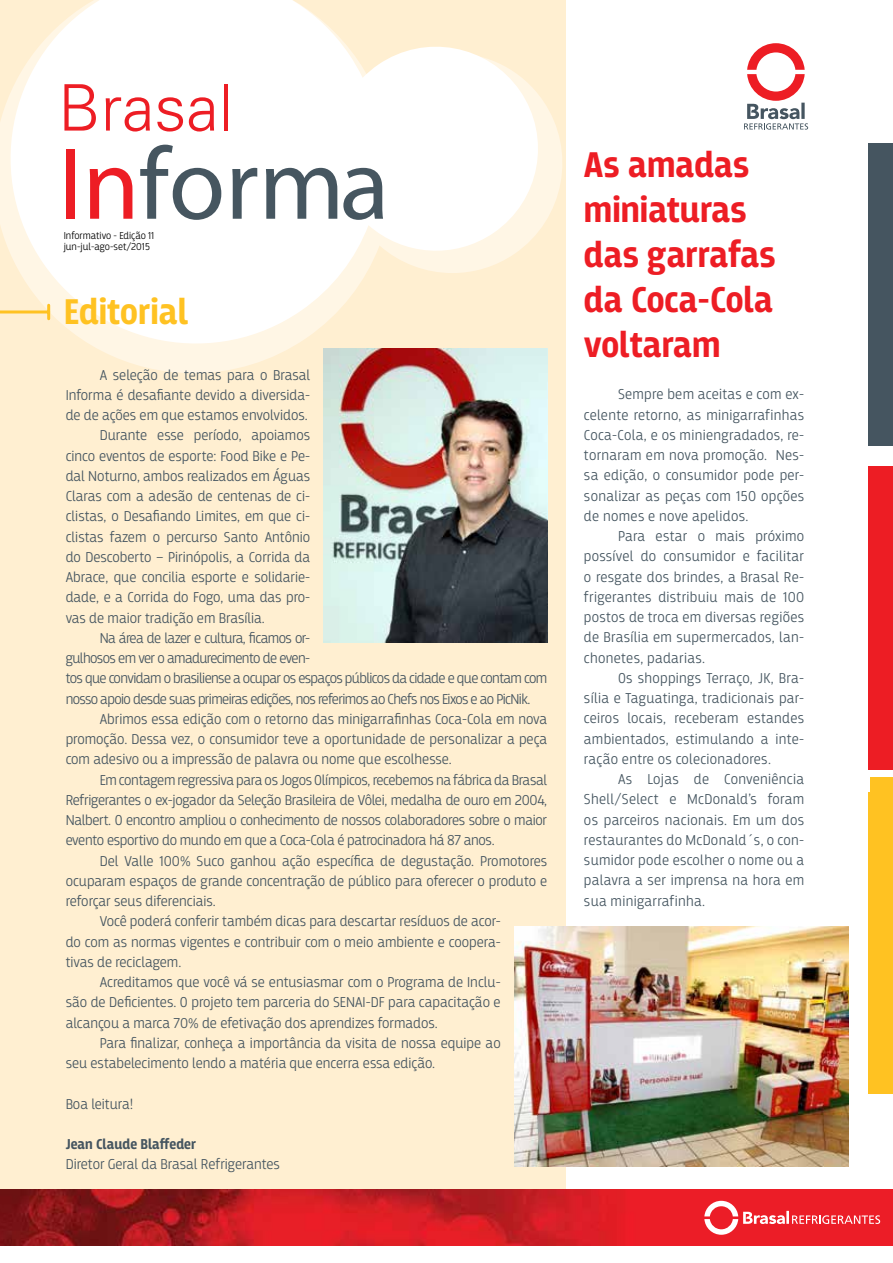
<style>
.page{position:relative;width:893px;height:1263px;background:#fff}
.page>*{position:absolute;margin:0;border:0;box-sizing:border-box;transform-origin:0 0}
.t1{font:102.75px "Myriad Pro";color:#465660}
.t2{font:300 64.2px "Univers 45";color:#ed1d24}
.t3{font:700 37.5px/45px "Breakers";color:#ed1d24}
.t4{font:700 37.5px "Breakers";color:#ffc222}
.t5{font:300 15px/20.2px "Breakers";color:#455560;text-align:justify}
.t6{font:300 15px "Breakers";letter-spacing:-.02em;color:#455560}
.t7{font:300 15px "Breakers";letter-spacing:-.04em;color:#455560}
.t8{font:700 15px "Breakers";color:#455560}
.t9{font:300 10.5px/10.5px "Breakers";color:#000}
.s1{color:#ed1d24}
</style>
<div class="page">
<svg style="left:744px;top:43px;width:64px;height:87px"></svg>
<img style="left:0;top:1190px;width:893px;height:56px">
<svg style="left:704px;top:1201px;width:176px;height:34px;background:#ef434b"></svg>
<div style="left:0;top:0;width:565px;height:1188px;background:#ffefd1"></div>
<div style="left:871px;top:777px;width:22px;height:302px;background:#ffc222"></div>
<svg style="left:156px;top:118px;width:406px;height:255px"></svg>
<svg style="left:0;top:0;width:552px;height:369px;fill:#fff"></svg>
<div style="left:869px;top:792px;width:24px;height:302px;background:#ffc222"></div>
<div style="left:869px;top:467px;width:24px;height:303px;background:#ed1d24"></div>
<div style="left:869px;top:143px;width:24px;height:303px;background:#455560"></div>
<hr style="left:0;top:310px;width:49px;height:3px;background:#ffc222">
<hr style="left:47px;top:305px;width:3px;height:14px;background:#ffc222">
<img style="left:324px;top:349px;width:224px;height:293px">
<img style="left:514px;top:926px;width:334px;height:240px">
<h2 class="t2" style="left:58px;top:69px;width:176px">Brasal</h2>
<h1 class="t1" style="left:58px;top:121px;width:333px"><span class="s1">In</span>forma</h1>
<p class="t9" style="left:64px;top:231px;width:92px">Informativo - Edição 11 jun-jul-ago-set/2015</p>
<h3 class="t4" style="left:64px;top:290px;width:126px">Editorial</h3>
<p class="t5" style="left:100px;top:365px;width:212px">A seleção de temas para o Brasal</p>
<p class="t5" style="left:66px;top:385px;width:246px">Informa é desafiante devido a diversida-</p>
<p class="t5" style="left:66px;top:405px;width:244px">de de ações em que estamos envolvidos.</p>
<p class="t5" style="left:100px;top:425px;width:212px">Durante esse período, apoiamos</p>
<p class="t5" style="left:66px;top:446px;width:246px">cinco eventos de esporte: Food Bike e Pe-</p>
<p class="t5" style="left:66px;top:466px;width:246px">dal Noturno, ambos realizados em Águas</p>
<p class="t5" style="left:66px;top:486px;width:246px">Claras com a adesão de centenas de ci-</p>
<p class="t5" style="left:66px;top:506px;width:246px">clistas, o Desafiando Limites, em que ci-</p>
<p class="t5" style="left:66px;top:527px;width:246px">clistas fazem o percurso Santo Antônio</p>
<p class="t5" style="left:66px;top:547px;width:246px">do Descoberto – Pirinópolis, a Corrida da</p>
<p class="t5" style="left:66px;top:567px;width:246px">Abrace, que concilia esporte e solidarie-</p>
<p class="t5" style="left:66px;top:587px;width:246px">dade, e a Corrida do Fogo, uma das pro-</p>
<p class="t5" style="left:66px;top:608px;width:201px">vas de maior tradição em Brasília.</p>
<p class="t7" style="left:100px;top:629px;width:212px">Na área de lazer e cultura, ficamos or-</p>
<p class="t7" style="left:66px;top:649px;width:246px">gulhosos em ver o amadurecimento de even-</p>
<p class="t7" style="left:66px;top:670px;width:483px">tos que convidam o brasiliense a ocupar os espaços públicos da cidade e que contam com</p>
<p class="t7" style="left:66px;top:690px;width:466px">nosso apoio desde suas primeiras edições, nos referimos ao Chefs nos Eixos e ao PicNik.</p>
<p class="t5" style="left:100px;top:709px;width:449px">Abrimos essa edição com o retorno das minigarrafinhas Coca-Cola em nova</p>
<p class="t5" style="left:66px;top:729px;width:483px">promoção. Dessa vez, o consumidor teve a oportunidade de personalizar a peça</p>
<p class="t5" style="left:66px;top:749px;width:388px">com adesivo ou a impressão de palavra ou nome que escolhesse.</p>
<p class="t6" style="left:100px;top:771px;width:449px">Em contagem regressiva para os Jogos Olímpicos, recebemos na fábrica da Brasal</p>
<p class="t6" style="left:66px;top:791px;width:483px">Refrigerantes o ex-jogador da Seleção Brasileira de Vôlei, medalha de ouro em 2004,</p>
<p class="t6" style="left:66px;top:811px;width:483px">Nalbert. O encontro ampliou o conhecimento de nossos colaboradores sobre o maior</p>
<p class="t6" style="left:66px;top:832px;width:430px">evento esportivo do mundo em que a Coca-Cola é patrocinadora há 87 anos.</p>
<p class="t5" style="left:100px;top:851px;width:449px">Del Valle 100% Suco ganhou ação específica de degustação. Promotores</p>
<p class="t5" style="left:66px;top:871px;width:483px">ocuparam espaços de grande concentração de público para oferecer o produto e</p>
<p class="t5" style="left:66px;top:891px;width:152px">reforçar seus diferenciais.</p>
<p class="t5" style="left:100px;top:911px;width:402px">Você poderá conferir também dicas para descartar resíduos de acor-</p>
<p class="t5" style="left:66px;top:932px;width:437px">do com as normas vigentes e contribuir com o meio ambiente e coopera-</p>
<p class="t5" style="left:66px;top:952px;width:117px">tivas de reciclagem.</p>
<p class="t5" style="left:100px;top:972px;width:403px">Acreditamos que você vá se entusiasmar com o Programa de Inclu-</p>
<p class="t5" style="left:66px;top:992px;width:436px">são de Deficientes. O projeto tem parceria do SENAI-DF para capacitação e</p>
<p class="t5" style="left:66px;top:1013px;width:374px">alcançou a marca 70% de efetivação dos aprendizes formados.</p>
<p class="t5" style="left:100px;top:1033px;width:402px">Para finalizar, conheça a importância da visita de nossa equipe ao</p>
<p class="t5" style="left:66px;top:1053px;width:371px">seu estabelecimento lendo a matéria que encerra essa edição.</p>
<p class="t5" style="left:66px;top:1094px;width:69px">Boa leitura!</p>
<p class="t8" style="left:66px;top:1135px;width:132px">Jean Claude Blaffeder</p>
<p class="t5" style="left:66px;top:1154px;width:216px">Diretor Geral da Brasal Refrigerantes</p>
<h3 class="t3" style="left:584px;top:144px;width:193px">As amadas miniaturas das garrafas da Coca-Cola voltaram</h3>
<p class="t5" style="left:584px;top:384px;width:222px;text-indent:34px">Sempre bem aceitas e com ex&shy;celente retorno, as minigarrafinhas Coca-Cola, e os miniengradados, re&shy;tornaram em nova promoção. Nes&shy;sa edição, o consumidor pode per&shy;sonalizar as peças com 150 opções de nomes e nove apelidos.</p>
<p class="t5" style="left:584px;top:526px;width:222px;text-indent:34px">Para estar o mais próximo possível do consumidor e facilitar o resgate dos brindes, a Brasal Re&shy;frigerantes distribuiu mais de 100 postos de troca em diversas regiões de Brasília em supermercados, lan&shy;chonetes, padarias.</p>
<p class="t5" style="left:584px;top:668px;width:222px;text-indent:34px">Os shoppings Terraço, JK, Bra&shy;sília e Taguatinga, tradicionais par&shy;ceiros locais, receberam estandes ambientados, estimulando a inte&shy;ração entre os colecionadores.</p>
<p class="t5" style="left:584px;top:769px;width:222px;text-indent:34px">As Lojas de Conveniência Shell/Select e McDonald’s foram os parceiros nacionais. Em um dos restaurantes do McDonald´s, o con&shy;sumidor pode escolher o nome ou a palavra a ser imprensa na hora em sua minigarrafinha.</p>
</div>
